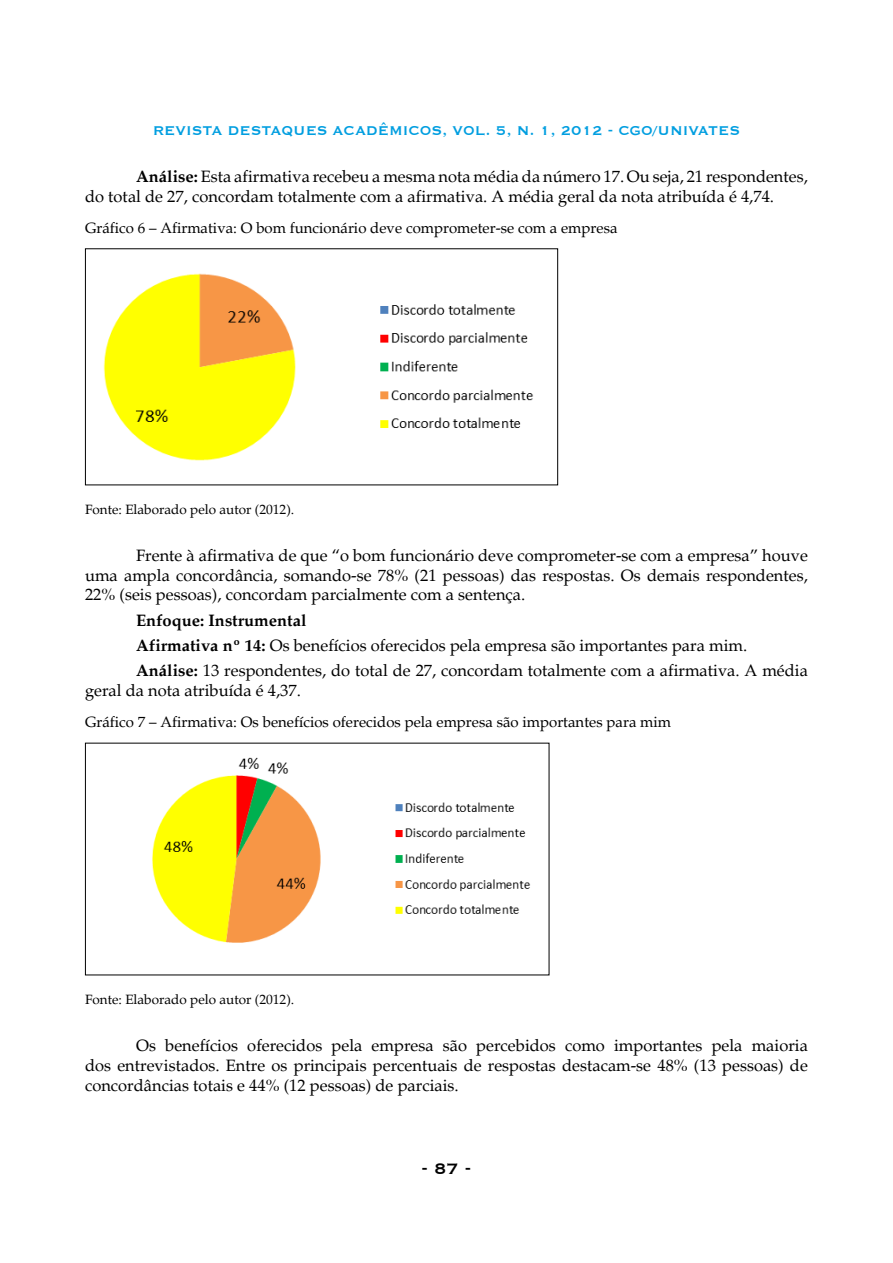
<style>
.page{position:relative;width:893px;height:1263px;background:#fff}
.page>*{position:absolute;margin:0;border:0;box-sizing:border-box;transform-origin:0 0}
.t1{font:700 19.5px "Copperplate Gothic BT";color:#000}
.t2{font:16.5px/19.8px "Palatino";color:#000}
.t3{font:700 16.5px "Copperplate Gothic BT";color:#009ee0}
.t4{font:15px "Palatino";color:#000}
.t5{font:13.5px "Palatino";color:#000}
.s1{font-weight:700}
</style>
<div class="page">
<img style="left:103px;top:273px;width:431px;height:188px">
<div style="left:85px;top:248px;width:473px;height:237px;border:1px solid #000"></div>
<img style="left:152px;top:757px;width:378px;height:186px">
<p class="t3" style="left:153px;top:122px;width:589px">REVISTA DESTAQUES ACADÊMICOS, VOL. 5, N. 1, 2012 - CGO/UNIVATES</p>
<p class="t2" style="left:85px;top:167px;width:724px;text-indent:51px"><span class="s1">Análise:</span> Esta afirmativa recebeu a mesma nota média da número 17. Ou seja, 21 respondentes, do total de 27, concordam totalmente com a afirmativa. A média geral da nota atribuída é 4,74.</p>
<p class="t4" style="left:85px;top:219px;width:534px">Gráfico 6 – Afirmativa: O bom funcionário deve comprometer-se com a empresa</p>
<p class="t5" style="left:85px;top:502px;width:211px">Fonte: Elaborado pelo autor (2012).</p>
<p class="t2" style="left:85px;top:546px;width:724px;text-align:justify;text-indent:51px">Frente à afirmativa de que “o bom funcionário deve comprometer-se com a empresa” houve uma ampla concordância, somando-se 78% (21 pessoas) das respostas. Os demais respondentes, 22% (seis pessoas), concordam parcialmente com a sentença.</p>
<p class="t2" style="left:136px;top:608px;width:673px;line-height:25.3px"><span class="s1">Enfoque: Instrumental<br>Afirmativa nº 14:</span> Os benefícios oferecidos pela empresa são importantes para mim.<br><span class="s1">Análise:</span> 13 respondentes, do total de 27, concordam totalmente com a afirmativa. A média</p>
<p class="t2" style="left:85px;top:681px;width:217px">geral da nota atribuída é 4,37.</p>
<p class="t4" style="left:85px;top:713px;width:588px">Gráfico 7 – Afirmativa: Os benefícios oferecidos pela empresa são importantes para mim</p>
<p class="t5" style="left:85px;top:992px;width:211px">Fonte: Elaborado pelo autor (2012).</p>
<p class="t2" style="left:85px;top:1036px;width:724px;text-align:justify;text-indent:51px">Os benefícios oferecidos pela empresa são percebidos como importantes pela maioria dos entrevistados. Entre os principais percentuais de respostas destacam-se 48% (13 pessoas) de concordâncias totais e 44% (12 pessoas) de parciais.</p>
<p class="t1" style="left:422px;top:1158px;width:51px">- 87 -</p>
</div>
